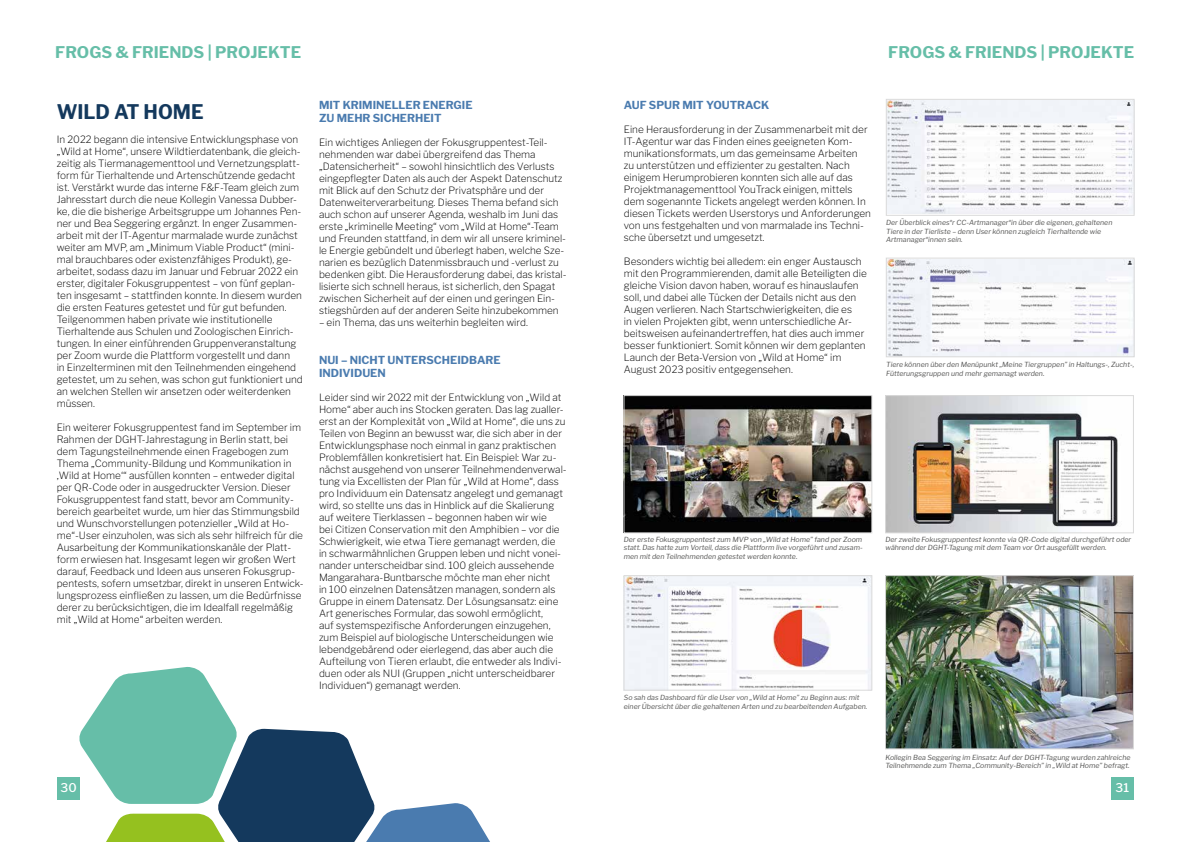
<style>
.page{position:relative;width:1191px;height:842px;background:#fff}
.page>*{position:absolute;margin:0;border:0;box-sizing:border-box;transform-origin:0 0}
.t1{font:700 20px "Libre Franklin";color:#14395d;scale:.96 1}
.t2{font:700 16px "Libre Franklin";color:#66bea8}
.t3{font:500 12px "Libre Franklin";color:#fff}
.t4{font:700 11px/13.2px "Libre Franklin";color:#4a7baf}
.t5{font:200 10px/12px "Libre Franklin";color:#000}
.t6{font:italic 7px/8.4px "Libre Franklin";color:#575756}
</style>
<div class="page">
<div style="left:57px;top:777px;width:22px;height:22px;background:#66bea8"></div>
<div style="left:1111px;top:777px;width:23px;height:22px;background:#66bea8"></div>
<img style="left:626px;top:397px;width:244px;height:134px">
<div style="left:624px;top:395px;width:248px;height:138px;border:1px solid #dadada"></div>
<img style="left:626px;top:577px;width:244px;height:111px">
<div style="left:624px;top:575px;width:248px;height:115px;border:1px solid #dadada"></div>
<img style="left:888px;top:101px;width:244px;height:112px">
<div style="left:886px;top:99px;width:248px;height:116px;border:1px solid #dadada"></div>
<img style="left:888px;top:260px;width:244px;height:95px">
<div style="left:886px;top:258px;width:248px;height:99px;border:1px solid #dadada"></div>
<img style="left:887px;top:397px;width:231px;height:134px">
<div style="left:885px;top:395px;width:248px;height:138px;border:1px solid #dadada"></div>
<img style="left:887px;top:577px;width:244px;height:170px">
<div style="left:885px;top:575px;width:248px;height:174px;border:1px solid #dadada"></div>
<svg style="left:78px;top:667px;width:412px;height:175px"></svg>
<h2 class="t2" style="left:55px;top:43px;width:247px">FROGS &amp; FRIENDS | PROJEKTE</h2>
<h1 class="t1" style="left:57px;top:99px;width:155px">WILD AT HOME</h1>
<p class="t5" style="left:57px;top:133px;width:248px">In 2022 begann die intensive Entwicklungsphase von „Wild at Home“, unsere Wildtierdatenbank, die gleich&shy;zeitig als Tiermanagementtool und Vernetzungsplatt&shy;form für Tierhaltende und Artenschützende gedacht ist. Verstärkt wurde das interne F&amp;F-Team gleich zum Jahresstart durch die neue Kollegin Vanessa Dubber&shy;ke, die die bisherige Arbeitsgruppe um Johannes Pen&shy;ner und Bea Seggering ergänzt. In enger Zusammen&shy;arbeit mit der IT-Agentur marmalade wurde zunächst weiter am MVP, am „Minimum Viable Product“ (mini&shy;mal brauchbares oder existenzfähiges Produkt), ge&shy;arbeitet, sodass dazu im Januar und Februar 2022 ein erster, digitaler Fokusgruppentest – von fünf geplan&shy;ten insgesamt – stattfinden konnte. In diesem wurden die ersten Features getestet und für gut befunden.<br>Teilgenommen haben private wie institutionelle Tierhaltende aus Schulen und Zoologischen Einrich&shy;tungen. In einer einführenden Gruppenveranstaltung per Zoom wurde die Plattform vorgestellt und dann<br>in Einzelterminen mit den Teilnehmenden eingehend getestet, um zu sehen, was schon gut funktioniert und an welchen Stellen wir ansetzen oder weiterdenken müssen.</p>
<p class="t5" style="left:57px;top:421px;width:248px">Ein weiterer Fokusgruppentest fand im September im Rahmen der DGHT-Jahrestagung in Berlin statt, bei dem Tagungsteilnehmende einen Fragebogen zum Thema „Community-Bildung und Kommunikation in ‚Wild at Home‘“ ausfüllen konnten – entweder digital per QR-Code oder in ausgedruckter Version. Dieser Fokusgruppentest fand statt, bevor am Community&shy;bereich gearbeitet wurde, um hier das Stimmungsbild und Wunschvorstellungen potenzieller „Wild at Ho&shy;me“-User einzuholen, was sich als sehr hilfreich für die Ausarbeitung der Kommunikationskanäle der Platt&shy;form erwiesen hat. Insgesamt legen wir großen Wert darauf, Feedback und Ideen aus unseren Fokusgrup&shy;pentests, sofern umsetzbar, direkt in unseren Entwick&shy;lungsprozess einfließen zu lassen, um die Bedürfnisse derer zu berücksichtigen, die im Idealfall regelmäßig mit „Wild at Home“ arbeiten werden.</p>
<p class="t4" style="left:319px;top:99px;width:155px">MIT KRIMINELLER ENERGIE<br>ZU MEHR SICHERHEIT</p>
<p class="t5" style="left:319px;top:137px;width:249px">Ein wichtiges Anliegen der Fokusgruppentest-Teil&shy;nehmenden war dabei übergreifend das Thema „Datensicherheit“ – sowohl hinsichtlich des Verlusts eingepflegter Daten als auch der Aspekt Datenschutz mit Blick auf den Schutz der Privatsphäre und der Datenweiterverarbeitung. Dieses Thema befand sich auch schon auf unserer Agenda, weshalb im Juni das erste „kriminelle Meeting“ vom „Wild at Home“-Team und Freunden stattfand, in dem wir all unsere kriminel&shy;le Energie gebündelt und überlegt haben, welche Sze&shy;narien es bezüglich Datenmissbrauch und -verlust zu bedenken gibt. Die Herausforderung dabei, das kristal&shy;lisierte sich schnell heraus, ist sicherlich, den Spagat zwischen Sicherheit auf der einen und geringen Ein&shy;stiegshürden auf der anderen Seite hinzubekommen</p>
<p class="t5" style="left:319px;top:317px;width:210px">– ein Thema, das uns weiterhin begleiten wird.</p>
<p class="t4" style="left:319px;top:353px;width:183px">NUI – NICHT UNTERSCHEIDBARE<br>INDIVIDUEN</p>
<p class="t5" style="left:319px;top:391px;width:249px">Leider sind wir 2022 mit der Entwicklung von „Wild at Home“ aber auch ins Stocken geraten. Das lag zualler&shy;erst an der Komplexität von „Wild at Home“, die uns zu Teilen von Beginn an bewusst war, die sich aber in der Entwicklungsphase noch einmal in ganz praktischen Problemfällen konkretisiert hat. Ein Beispiel: War zu&shy;nächst ausgehend von unserer Teilnehmendenverwal&shy;tung via Excellisten der Plan für „Wild at Home“, dass pro Individuum ein Datensatz angelegt und gemanagt wird, so stellte uns das in Hinblick auf die Skalierung auf weitere Tierklassen – begonnen haben wir wie<br>bei Citizen Conservation mit den Amphibien – vor die Schwierigkeit, wie etwa Tiere gemanagt werden, die<br>in schwarmähnlichen Gruppen leben und nicht vonei&shy;nander unterscheidbar sind. 100 gleich aussehende Mangarahara-Buntbarsche möchte man eher nicht<br>in 100 einzelnen Datensätzen managen, sondern als Gruppe in einem Datensatz. Der Lösungsansatz: eine Art generisches Formular, das sowohl ermöglicht,<br>auf systemspezifische Anforderungen einzugehen, zum Beispiel auf biologische Unterscheidungen wie lebendgebärend oder eierlegend, das aber auch die Aufteilung von Tieren erlaubt, die entweder als Indivi&shy;duen oder als NUI (Gruppen „nicht unterscheidbarer Individuen“) gemanagt werden.</p>
<h2 class="t2" style="left:888px;top:43px;width:247px">FROGS &amp; FRIENDS | PROJEKTE</h2>
<p class="t4" style="left:624px;top:99px;width:147px">AUF SPUR MIT YOUTRACK</p>
<p class="t5" style="left:624px;top:123px;width:249px">Eine Herausforderung in der Zusammenarbeit mit der IT-Agentur war das Finden eines geeigneten Kom&shy;munikationsformats, um das gemeinsame Arbeiten<br>zu unterstützen und effizienter zu gestalten. Nach einigem Herumprobieren konnten sich alle auf das Projektmanagementtool YouTrack einigen, mittels dem sogenannte Tickets angelegt werden können. In diesen Tickets werden Userstorys und Anforderungen von uns festgehalten und von marmalade ins Techni&shy;sche übersetzt und umgesetzt.</p>
<p class="t5" style="left:624px;top:255px;width:244px">Besonders wichtig bei alledem: ein enger Austausch mit den Programmierenden, damit alle Beteiligten die gleiche Vision davon haben, worauf es hinauslaufen soll, und dabei alle Tücken der Details nicht aus den Augen verlieren. Nach Startschwierigkeiten, die es<br>in vielen Projekten gibt, wenn unterschiedliche Ar&shy;beitsweisen aufeinandertreffen, hat dies auch immer besser funktioniert. Somit können wir dem geplanten Launch der Beta-Version von „Wild at Home“ im August 2023 positiv entgegensehen.</p>
<p class="t6" style="left:886px;top:219px;width:228px">Der Überblick eines*r CC-Artmanager*in über die eigenen, gehaltenen<br>Tiere in der Tierliste – denn User können zugleich Tierhaltende wie<br>Artmanager*innen sein.</p>
<p class="t6" style="left:886px;top:360px;width:249px">Tiere können über den Menüpunkt „Meine Tiergruppen” in Haltungs-, Zucht-,<br>Fütterungsgruppen und mehr gemanagt werden.</p>
<p class="t6" style="left:624px;top:535px;width:240px;text-align:justify">Der erste Fokusgruppentest zum MVP von „Wild at Home” fand per Zoom statt. Das hatte zum Vorteil, dass die Plattform live vorgeführt und zusam&shy;men mit den Teilnehmenden getestet werden konnte.</p>
<p class="t6" style="left:885px;top:535px;width:247px">Der zweite Fokusgruppentest konnte via QR-Code digital durchgeführt oder während der DGHT-Tagung mit dem Team vor Ort ausgefüllt werden.</p>
<p class="t6" style="left:624px;top:693px;width:245px">So sah das Dashboard für die User von „Wild at Home” zu Beginn aus: mit einer Übersicht über die gehaltenen Arten und zu bearbeitenden Aufgaben.</p>
<p class="t6" style="left:885px;top:753px;width:247px">Kollegin Bea Seggering im Einsatz: Auf der DGHT-Tagung wurden zahlreiche<br>Teilnehmende zum Thema „Community-Bereich” in „Wild at Home” befragt.</p>
<p class="t3" style="left:61px;top:781px;width:18px">30</p>
<p class="t3" style="left:1115px;top:781px;width:15px">31</p>
</div>
